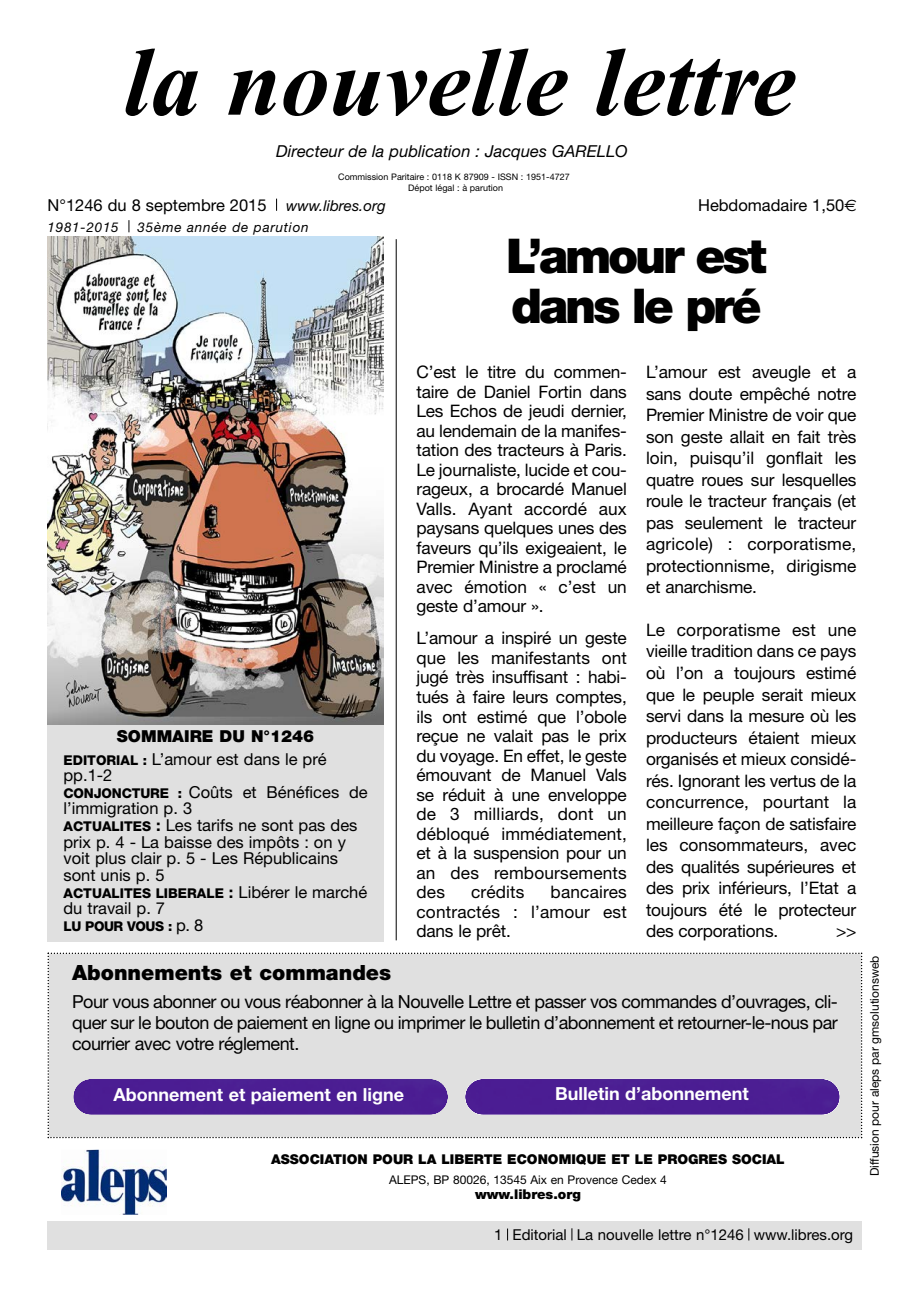
<style>
.page{position:relative;width:920px;height:1290px;background:#fff}
.page>*{position:absolute;margin:0;border:0;box-sizing:border-box;transform-origin:0 0}
.t1{font:italic 700 97.5px "Times New Roman";color:#000}
.t2{font:900 48px/49.5px "Helvetica Neue";letter-spacing:-.065em;color:#000}
.t3{font:900 21px "Helvetica Neue";color:#000}
.t4{font:18px/21px "Helvetica Neue";letter-spacing:-.03em;color:#000;text-align:justify}
.t5{font:700 18px "Helvetica Neue";color:#fff}
.t6{font:17.25px/19.5px "Helvetica Neue";letter-spacing:-.01em;color:#000;text-align:justify}
.t7{font:17.25px "Helvetica Neue";letter-spacing:.01em;color:#000}
.t8{font:16.5px/16.6px "Helvetica Neue";color:#000}
.t9{font:italic 16.5px "Helvetica Neue";color:#000}
.t10{font:15px "Helvetica Neue";color:#000}
.t11{font:900 13.5px "Helvetica Neue";color:#000}
.t12{font:800 13.5px "Helvetica Neue";color:#000}
.t13{font:italic 13.5px "Helvetica Neue";letter-spacing:.055em;color:#000}
.t14{font:800 13.5px "Helvetica Neue";letter-spacing:-.03em;color:#000}
.t15{font:12px "Helvetica Neue";color:#000}
.t16{font:9px/10.8px "Helvetica Neue";color:#000;text-align:center}
.s1{font-style:italic;font-size:15px}
.s2{font-family:"Euro Sans"}
.s3{font-weight:900}
.s4{font-weight:800;font-size:13.5px}
.s5{font-weight:700}
.s6{font-weight:700;font-size:16.5px}
.s7{font-weight:400;font-size:16.5px}
</style>
<div class="page">
<svg style="left:276px;top:199px;width:1px;height:12px"></svg>
<div style="left:48px;top:723px;width:336px;height:218px;background:#e0e0e0"></div>
<img style="left:48px;top:237px;width:336px;height:488px">
<img style="left:62px;top:1149px;width:105px;height:66px">
<hr style="left:396px;top:239px;width:1px;height:701px;background:#000">
<div style="left:47px;top:1222px;width:814px;height:28px;background:#e0e0e0"></div>
<svg style="left:748px;top:1228px;width:1px;height:12px"></svg>
<svg style="left:571px;top:1228px;width:1px;height:12px"></svg>
<svg style="left:507px;top:1228px;width:1px;height:12px"></svg>
<svg style="left:129px;top:220px;width:1px;height:12px"></svg>
<div style="left:48px;top:952px;width:814px;height:186px;background:#e0e0e0"></div>
<div style="left:465px;top:1079px;width:375px;height:36px;background:#4b1d93;border-radius:18px"></div>
<div style="left:73px;top:1079px;width:375px;height:36px;background:#4b1d93;border-radius:18px"></div>
<h1 class="t1" style="left:124px;top:28px;width:673px">la nouvelle lettre</h1>
<p class="t9" style="left:276px;top:145px;width:353px">Directeur de la publication : Jacques GARELLO</p>
<p class="t8" style="left:48px;top:198px;width:340px">N°1246 du 8 septembre 2015 <span class="s1">www.libres.org</span></p>
<p class="t8" style="left:698px;top:198px;width:160px">Hebdomadaire 1,50<span class="s2">€</span></p>
<p class="t16" style="left:338px;top:172px;width:233px">Commission Paritaire : 0118 K 87909 - ISSN : 1951-4727<br>Dépot légal : à parution</p>
<p class="t13" style="left:48px;top:223px;width:73px">1981-2015</p>
<p class="t13" style="left:138px;top:223px;width:173px">35ème année de parution</p>
<h2 class="t2" style="left:506px;top:235px;width:262px">L’amour est dans le pré</h2>
<p class="t8" style="left:64px;top:726px;width:265px;line-height:22.6px;text-indent:53px"><span class="s3">SOMMAIRE DU N°1246<br></span><span class="s4">EDITORIAL :</span> L’amour est dans le pré</p>
<p class="t8" style="left:64px;top:769px;width:306px">pp.1-2<br><span class="s4">CONJONCTURE :</span> Coûts et Bénéfices de l’immigration p. 3<br><span class="s4">ACTUALITES</span> <span class="s5">:</span> Les tarifs ne sont pas des prix p. 4 - La baisse des impôts : on y voit plus clair p. 5 - Les Républicains sont unis p. 5</p>
<p class="t12" style="left:64px;top:888px;width:305px">ACTUALITES LIBERALE <span class="s6">:</span> <span class="s7">Libérer le marché</span></p>
<p class="t8" style="left:64px;top:901px;width:103px">du travail p. 7</p>
<p class="t14" style="left:64px;top:921px;width:141px">LU POUR VOUS : <span class="s7">p. 8</span></p>
<p class="t6" style="left:416px;top:364px;width:212px">C’est le titre du commen&shy;taire de Daniel Fortin dans Les Echos de jeudi dernier, au lendemain de la manifes&shy;tation des tracteurs à Paris.<br>Le journaliste, lucide et cou&shy;rageux, a brocardé Manuel Valls. Ayant accordé aux paysans quelques unes des faveurs qu’ils exigeaient, le Premier Ministre a proclamé avec émotion « c’est un geste d’amour ».</p>
<p class="t6" style="left:416px;top:630px;width:212px">L’amour a inspiré un geste que les manifestants ont jugé très insuffisant : habi&shy;tués à faire leurs comptes, ils ont estimé que l’obole reçue ne valait pas le prix du voyage. En effet, le geste émouvant de Manuel Vals se réduit à une enveloppe de 3 milliards, dont un débloqué immédiatement, et à la suspension pour un an des remboursements des</p>
<p class="t7" style="left:471px;top:886px;width:55px">crédits</p>
<p class="t6" style="left:416px;top:884px;width:212px;text-indent:134px">bancaires contractés : l’amour est dans le prêt.</p>
<p class="t6" style="left:646px;top:363px;width:212px;line-height:21.5px">L’amour est aveugle et a sans doute empêché notre Premier Ministre de voir que son geste allait en fait très loin, puisqu’il gonflait les quatre roues sur lesquelles roule le tracteur français (et pas seulement le tracteur agricole) : corporatisme, protectionnisme, dirigisme et anarchisme.</p>
<p class="t6" style="left:646px;top:621px;width:212px;line-height:21.5px">Le corporatisme est une vieille tradition dans ce pays où l’on a toujours estimé que le peuple serait mieux servi dans la mesure où les producteurs étaient mieux organisés et mieux considé&shy;rés. Ignorant les vertus de la concurrence, pourtant la meilleure façon de satisfaire les consommateurs, avec des qualités supérieures et des prix inférieurs, l’Etat a toujours été le protecteur des corporations.</p>
<p class="t6" style="left:836px;top:923px;width:22px">&gt;&gt;</p>
<p class="t3" style="left:72px;top:964px;width:321px">Abonnements et commandes</p>
<p class="t4" style="left:72px;top:993px;width:767px">Pour vous abonner ou vous réabonner à la Nouvelle Lettre et passer vos commandes d’ouvrages, cli&shy;quer sur le bouton de paiement en ligne ou imprimer le bulletin d’abonnement et retourner-le-nous par courrier avec votre réglement.</p>
<p class="t5" style="left:114px;top:1088px;width:292px">Abonnement et paiement en ligne</p>
<p class="t5" style="left:555px;top:1087px;width:195px">Bulletin d’abonnement</p>
<p class="t11" style="left:271px;top:1154px;width:515px">ASSOCIATION POUR LA LIBERTE ECONOMIQUE ET LE PROGRES SOCIAL</p>
<p class="t15" style="left:389px;top:1175px;width:279px">ALEPS, BP 80026, 13545 Aix en Provence Cedex 4</p>
<p class="t11" style="left:475px;top:1189px;width:107px">www.libres.org</p>
<p class="t10" style="left:494px;top:1230px;width:360px">1 Editorial La nouvelle lettre n°1246 www.libres.org</p>
<p class="t15" style="left:870px;top:1176px;width:222px;rotate:-90deg">Diffusion pour aleps par gmsolutionsweb</p>
</div>
